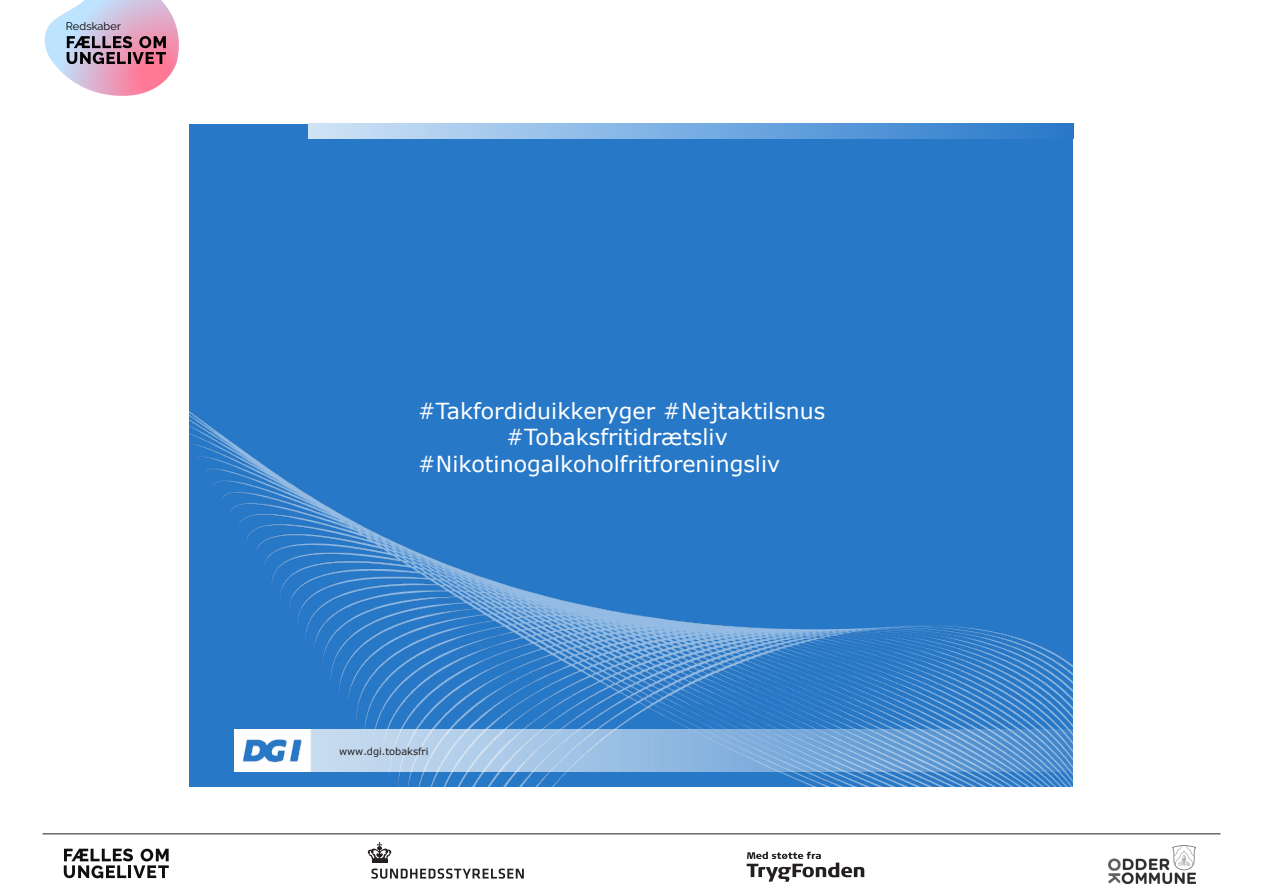
<style>
.page{position:relative;width:1263px;height:893px;background:#fff}
.page>*{position:absolute;margin:0;border:0;box-sizing:border-box;transform-origin:0 0}
.t1{font:22.05px "Verdana";color:#fff}
.t2{font:10.95px "Raleway";letter-spacing:.01em;color:#000}
.t3{font:9.9px "Verdana";color:#231f20}
</style>
<div class="page">
<hr style="left:43px;top:834px;width:1177px;height:1px;background:#231f20">
<svg style="left:45px;top:0;width:134px;height:96px"></svg>
<svg style="left:64px;top:848px;width:105px;height:30px"></svg>
<svg style="left:747px;top:852px;width:117px;height:30px"></svg>
<img style="left:1109px;top:845px;width:87px;height:39px">
<hr style="left:372px;top:860px;width:15px;height:3px;background:#231f20">
<svg style="left:368px;top:842px;width:23px;height:17px"></svg>
<svg style="left:371px;top:868px;width:153px;height:11px"></svg>
<div style="left:190px;top:124px;width:883px;height:662px;background:#2878c8"></div>
<img style="left:190px;top:412px;width:883px;height:374px">
<img style="left:235px;top:730px;width:838px;height:42px">
<svg style="left:308px;top:124px;width:715px;height:14px;background:#7fb1e3"></svg>
<p class="t2" style="left:66px;top:20px;width:57px">Redskaber</p>
<p class="t1" style="left:418px;top:396px;width:409px">#Takfordiduikkeryger #Nejtaktilsnus</p>
<p class="t1" style="left:506px;top:422px;width:223px">#Tobaksfritidrætsliv</p>
<p class="t1" style="left:418px;top:449px;width:364px">#Nikotinogalkoholfritforeningsliv</p>
<p class="t3" style="left:339px;top:744px;width:91px">www.dgi.tobaksfri</p>
</div>
